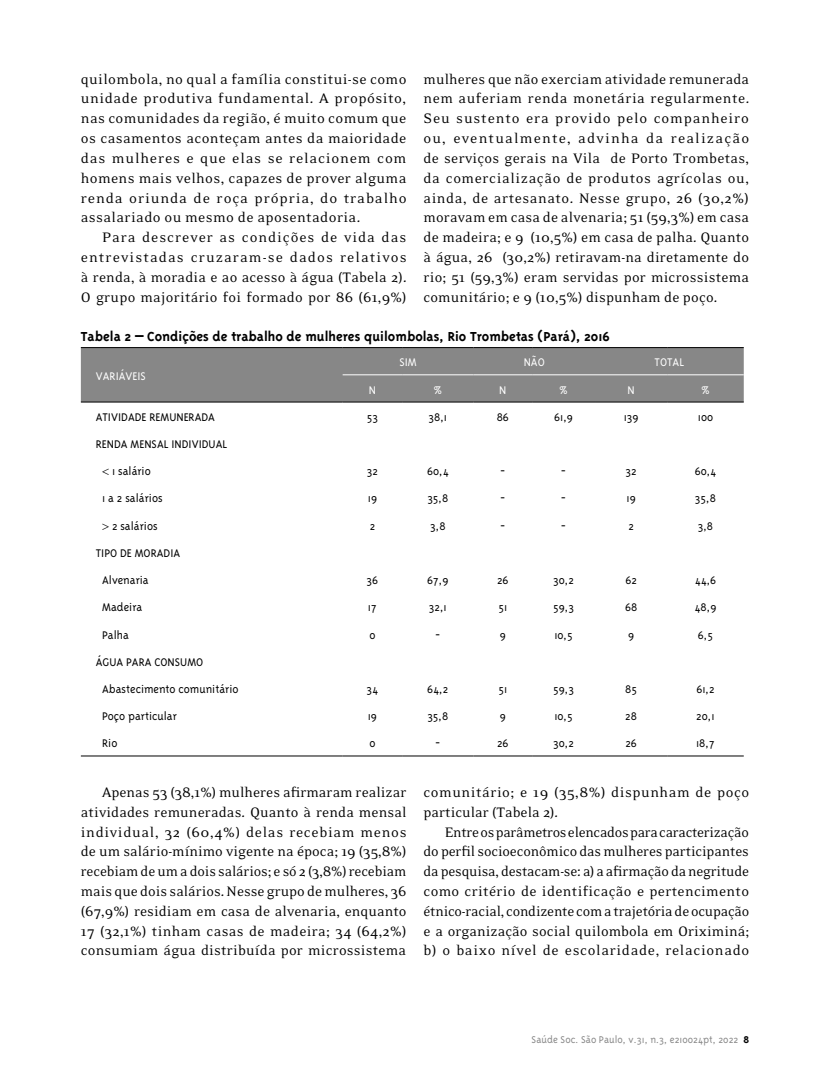
<style>
.page{position:relative;width:830px;height:1085px;background:#fff}
.page>*{position:absolute;margin:0;border:0;box-sizing:border-box;transform-origin:0 0}
.t1{font:15.75px/19.8px "Eidetic Neo";letter-spacing:.015em;color:#000;text-align:justify}
.t2{font:700 15px "Triplex";color:#000}
.t3{font:300 12.75px/27.2px "Triplex";color:#000}
.t4{font:300 12.75px "Triplex";color:#fff}
.t5{font:300 11.25px "Triplex";color:#878787}
.s1{font-weight:700;color:#000}
</style>
<div class="page">
<div style="left:81px;top:348px;width:662px;height:53px;background:#878787"></div>
<hr style="left:81px;top:347px;width:261px;height:1px;background:#000">
<hr style="left:81px;top:401px;width:261px;height:1px;background:#000">
<hr style="left:342px;top:347px;width:60px;height:1px;background:#000">
<hr style="left:402px;top:347px;width:71px;height:1px;background:#000">
<hr style="left:473px;top:347px;width:59px;height:1px;background:#000">
<hr style="left:532px;top:347px;width:62px;height:1px;background:#000">
<hr style="left:594px;top:347px;width:72px;height:1px;background:#000">
<hr style="left:666px;top:347px;width:77px;height:1px;background:#000">
<hr style="left:342px;top:401px;width:60px;height:1px;background:#000">
<hr style="left:402px;top:401px;width:71px;height:1px;background:#000">
<hr style="left:473px;top:401px;width:59px;height:1px;background:#000">
<hr style="left:532px;top:401px;width:62px;height:1px;background:#000">
<hr style="left:594px;top:401px;width:72px;height:1px;background:#000">
<hr style="left:666px;top:401px;width:77px;height:1px;background:#000">
<hr style="left:81px;top:755px;width:261px;height:1px;background:#000">
<hr style="left:342px;top:755px;width:60px;height:1px;background:#000">
<hr style="left:402px;top:755px;width:71px;height:1px;background:#000">
<hr style="left:473px;top:755px;width:59px;height:1px;background:#000">
<hr style="left:532px;top:755px;width:62px;height:1px;background:#000">
<hr style="left:594px;top:755px;width:72px;height:1px;background:#000">
<hr style="left:666px;top:755px;width:77px;height:1px;background:#000">
<hr style="left:342px;top:374px;width:60px;height:1px;background:#fff">
<hr style="left:402px;top:374px;width:71px;height:1px;background:#fff">
<hr style="left:473px;top:374px;width:59px;height:1px;background:#fff">
<hr style="left:532px;top:374px;width:62px;height:1px;background:#fff">
<hr style="left:594px;top:374px;width:72px;height:1px;background:#fff">
<hr style="left:666px;top:374px;width:77px;height:1px;background:#fff">
<p class="t1" style="left:81px;top:69px;width:327px">quilombola, no qual a família constitui-se como unidade produtiva fundamental. A propósito, nas comunidades da região, é muito comum que os casamentos aconteçam antes da maioridade das mulheres e que elas se relacionem com homens mais velhos, capazes de prover alguma renda oriunda de roça própria, do trabalho assalariado ou mesmo de aposentadoria.</p>
<p class="t1" style="left:81px;top:228px;width:327px;text-indent:21px">Para descrever as condições de vida das entrevistadas cruzaram-se dados relativos à renda, à moradia e ao acesso à água (Tabela 2).<br>O grupo majoritário foi formado por 86 (61,9%)</p>
<p class="t1" style="left:423px;top:69px;width:327px">mulheres que não exerciam atividade remunerada nem auferiam renda monetária regularmente.<br>Seu sustento era provido pelo companheiro ou, eventualmente, advinha da realização de serviços gerais na Vila de Porto Trombetas, da comercialização de produtos agrícolas ou, ainda, de artesanato. Nesse grupo, 26 (30,2%) moravam em casa de alvenaria; 51 (59,3%) em casa de madeira; e 9 (10,5%) em casa de palha. Quanto à água, 26 (30,2%) retiravam-na diretamente do rio; 51 (59,3%) eram servidas por microssistema comunitário; e 9 (10,5%) dispunham de poço.</p>
<p class="t2" style="left:81px;top:328px;width:530px">Tabela 2 – Condições de trabalho de mulheres quilombolas, Rio Trombetas (Pará), 2016</p>
<p class="t4" style="left:96px;top:369px;width:52px">VARIÁVEIS</p>
<p class="t4" style="left:399px;top:355px;width:19px">SIM</p>
<p class="t4" style="left:523px;top:355px;width:23px">NÃO</p>
<p class="t4" style="left:654px;top:355px;width:31px">TOTAL</p>
<p class="t4" style="left:368px;top:382px;width:9px">N</p>
<p class="t4" style="left:433px;top:382px;width:10px">%</p>
<p class="t4" style="left:499px;top:382px;width:9px">N</p>
<p class="t4" style="left:559px;top:382px;width:10px">%</p>
<p class="t4" style="left:627px;top:382px;width:9px">N</p>
<p class="t4" style="left:701px;top:382px;width:10px">%</p>
<p class="t3" style="left:96px;top:403px;width:121px">ATIVIDADE REMUNERADA</p>
<p class="t3" style="left:366px;top:403px;width:13px">53</p>
<p class="t3" style="left:428px;top:403px;width:20px">38,1</p>
<p class="t3" style="left:496px;top:403px;width:14px">86</p>
<p class="t3" style="left:554px;top:403px;width:20px">61,9</p>
<p class="t3" style="left:623px;top:403px;width:16px">139</p>
<p class="t3" style="left:697px;top:403px;width:17px">100</p>
<p class="t3" style="left:112px;top:430px;width:117px;text-indent:-16px">RENDA MENSAL INDIVIDUAL<br>1 salário</p>
<p class="t3" style="left:366px;top:457px;width:13px">32</p>
<p class="t3" style="left:427px;top:457px;width:23px">60,4</p>
<p class="t3" style="left:500px;top:457px;width:7px">-</p>
<p class="t3" style="left:560px;top:457px;width:7px">-</p>
<p class="t3" style="left:625px;top:457px;width:13px">32</p>
<p class="t3" style="left:694px;top:457px;width:23px">60,4</p>
<p class="t3" style="left:102px;top:484px;width:62px">1 a 2 salários</p>
<p class="t3" style="left:367px;top:484px;width:11px">19</p>
<p class="t3" style="left:427px;top:484px;width:22px">35,8</p>
<p class="t3" style="left:500px;top:484px;width:7px">-</p>
<p class="t3" style="left:560px;top:484px;width:7px">-</p>
<p class="t3" style="left:626px;top:484px;width:11px">19</p>
<p class="t3" style="left:694px;top:484px;width:22px">35,8</p>
<p class="t3" style="left:112px;top:512px;width:47px">2 salários</p>
<p class="t3" style="left:369px;top:512px;width:7px">2</p>
<p class="t3" style="left:430px;top:512px;width:17px">3,8</p>
<p class="t3" style="left:500px;top:512px;width:7px">-</p>
<p class="t3" style="left:560px;top:512px;width:7px">-</p>
<p class="t3" style="left:628px;top:512px;width:7px">2</p>
<p class="t3" style="left:697px;top:512px;width:17px">3,8</p>
<p class="t3" style="left:102px;top:539px;width:80px;text-indent:-6px">TIPO DE MORADIA<br>Alvenaria</p>
<p class="t3" style="left:366px;top:566px;width:13px">36</p>
<p class="t3" style="left:427px;top:566px;width:23px">67,9</p>
<p class="t3" style="left:497px;top:566px;width:13px">26</p>
<p class="t3" style="left:553px;top:566px;width:22px">30,2</p>
<p class="t3" style="left:625px;top:566px;width:13px">62</p>
<p class="t3" style="left:694px;top:566px;width:23px">44,6</p>
<p class="t3" style="left:102px;top:593px;width:42px">Madeira</p>
<p class="t3" style="left:368px;top:593px;width:10px">17</p>
<p class="t3" style="left:428px;top:593px;width:19px">32,1</p>
<p class="t3" style="left:498px;top:593px;width:10px">51</p>
<p class="t3" style="left:553px;top:593px;width:22px">59,3</p>
<p class="t3" style="left:624px;top:593px;width:14px">68</p>
<p class="t3" style="left:694px;top:593px;width:23px">48,9</p>
<p class="t3" style="left:102px;top:621px;width:28px">Palha</p>
<p class="t3" style="left:369px;top:621px;width:8px">0</p>
<p class="t3" style="left:435px;top:621px;width:7px">-</p>
<p class="t3" style="left:499px;top:621px;width:7px">9</p>
<p class="t3" style="left:554px;top:621px;width:20px">10,5</p>
<p class="t3" style="left:627px;top:621px;width:7px">9</p>
<p class="t3" style="left:697px;top:621px;width:17px">6,5</p>
<p class="t3" style="left:102px;top:648px;width:138px;text-indent:-6px">ÁGUA PARA CONSUMO<br>Abastecimento comunitário</p>
<p class="t3" style="left:366px;top:675px;width:13px">34</p>
<p class="t3" style="left:427px;top:675px;width:23px">64,2</p>
<p class="t3" style="left:498px;top:675px;width:10px">51</p>
<p class="t3" style="left:553px;top:675px;width:22px">59,3</p>
<p class="t3" style="left:625px;top:675px;width:13px">85</p>
<p class="t3" style="left:696px;top:675px;width:20px">61,2</p>
<p class="t3" style="left:102px;top:702px;width:76px">Poço particular</p>
<p class="t3" style="left:367px;top:702px;width:11px">19</p>
<p class="t3" style="left:427px;top:702px;width:22px">35,8</p>
<p class="t3" style="left:499px;top:702px;width:7px">9</p>
<p class="t3" style="left:554px;top:702px;width:20px">10,5</p>
<p class="t3" style="left:625px;top:702px;width:13px">28</p>
<p class="t3" style="left:696px;top:702px;width:20px">20,1</p>
<p class="t3" style="left:102px;top:729px;width:17px">Rio</p>
<p class="t3" style="left:369px;top:729px;width:8px">0</p>
<p class="t3" style="left:435px;top:729px;width:7px">-</p>
<p class="t3" style="left:497px;top:729px;width:13px">26</p>
<p class="t3" style="left:553px;top:729px;width:22px">30,2</p>
<p class="t3" style="left:625px;top:729px;width:13px">26</p>
<p class="t3" style="left:695px;top:729px;width:20px">18,7</p>
<p class="t1" style="left:81px;top:782px;width:327px;text-indent:21px">Apenas 53 (38,1%) mulheres afirmaram realizar atividades remuneradas. Quanto à renda mensal individual, 32 (60,4%) delas recebiam menos de um salário-mínimo vigente na época; 19 (35,8%) recebiam de um a dois salários; e só 2 (3,8%) recebiam mais que dois salários. Nesse grupo de mulheres, 36 (67,9%) residiam em casa de alvenaria, enquanto 17 (32,1%) tinham casas de madeira; 34 (64,2%) consumiam água distribuída por microssistema</p>
<p class="t1" style="left:423px;top:782px;width:327px">comunitário; e 19 (35,8%) dispunham de poço particular (Tabela 2).</p>
<p class="t1" style="left:423px;top:822px;width:327px;text-indent:21px">Entre os parâmetros elencados para caracterização do perfil socioeconômico das mulheres participantes da pesquisa, destacam-se: a) a afirmação da negritude como critério de identificação e pertencimento étnico-racial, condizente com a trajetória de ocupação e a organização social quilombola em Oriximiná; b) o baixo nível de escolaridade, relacionado</p>
<p class="t5" style="left:531px;top:1033px;width:219px">Saúde Soc. São Paulo, v.31, n.3, e210024pt, 2022 <span class="s1">8</span></p>
</div>
